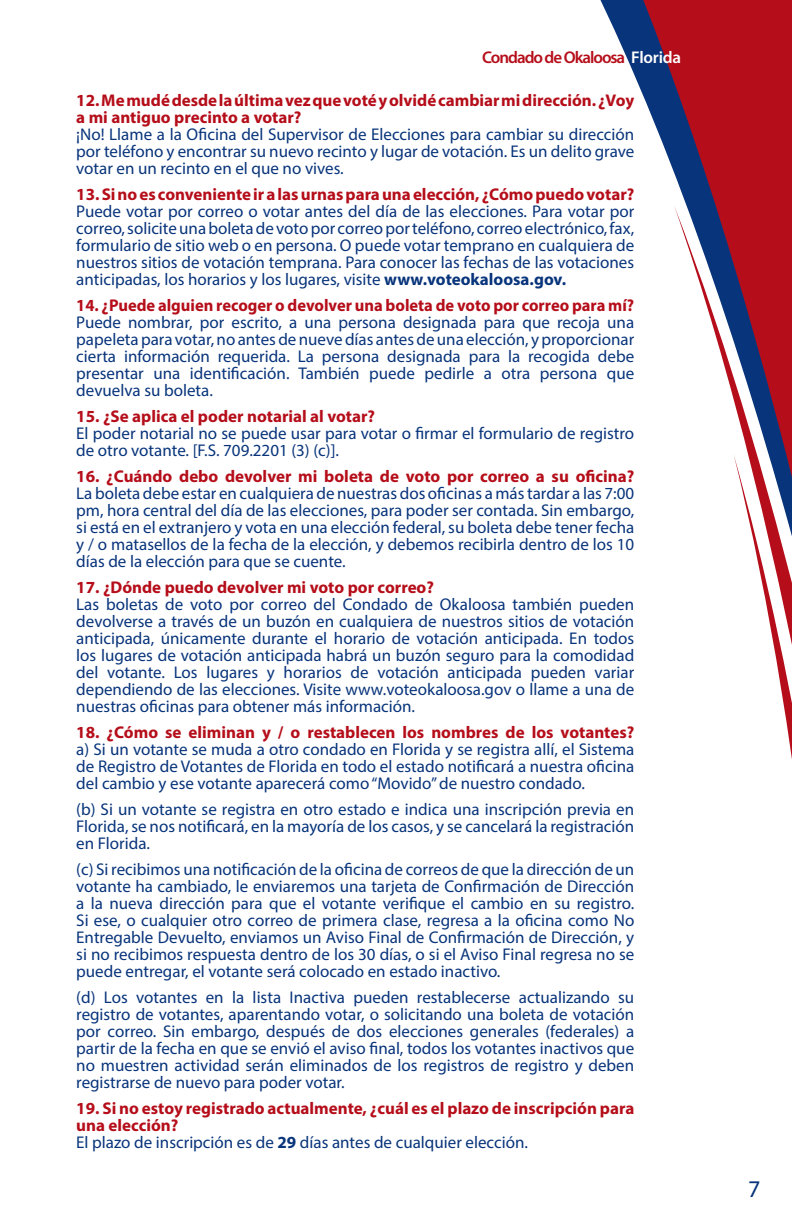
<style>
.page{position:relative;width:792px;height:1224px;background:#fff}
.page>*{position:absolute;margin:0;border:0;box-sizing:border-box;transform-origin:0 0}
.t1{font:24px "Myriad Pro";color:#08347b}
.Main_Copy{font:17px/17px "Myriad Pro";color:#08347b;text-align:justify}
.Main_Copy-2{font:700 17px/17px "Myriad Pro";color:#b50e1a}
.t2{font:600 17px "Myriad Pro";letter-spacing:-.06em;color:#b50e1a}
.s1{color:#fff}
.s2{font-weight:700;color:#b50e1a}
.s3{font-weight:700}
.s4{font-weight:400;color:#08347b}
.s5{color:#08347b}
</style>
<div class="page">
<svg style="left:600px;top:0;width:34px;height:74px"></svg>
<svg style="left:634px;top:0;width:158px;height:205px;background:#9c2f45"></svg>
<svg style="left:674px;top:205px;width:118px;height:249px"></svg>
<svg style="left:734px;top:454px;width:58px;height:305px"></svg>
<p class="t2" style="left:482px;top:46px;width:200px">Condado de Okaloosa <span class="s1">Florida</span></p>
<p class="Main_Copy" style="left:76px;top:92px;width:560px;text-align:left"><span class="s2">12. Me mudé desde la última vez que voté y olvidé cambiar mi dirección. ¿Voy a mi antiguo precinto a votar?<br></span>¡No! Llame a la Oficina del Supervisor de Elecciones para cambiar su dirección por teléfono y encontrar su nuevo recinto y lugar de votación. Es un delito grave votar en un recinto en el que no vives.</p>
<p class="Main_Copy" style="left:76px;top:186px;width:560px"><span class="s2">13. Si no es conveniente ir a las urnas para una elección, ¿Cómo puedo votar?<br></span>Puede votar por correo o votar antes del día de las elecciones. Para votar por correo, solicite una boleta de voto por correo por teléfono, correo electrónico, fax, formulario de sitio web o en persona. O puede votar temprano en cualquiera de nuestros sitios de votación temprana. Para conocer las fechas de las votaciones anticipadas, los horarios y los lugares, visite <span class="s3">www.voteokaloosa.gov.</span></p>
<p class="Main_Copy-2" style="left:76px;top:296px;width:559px">14. ¿Puede alguien recoger o devolver una boleta de voto por correo para mí?</p>
<p class="Main_Copy" style="left:76px;top:314px;width:560px">Puede nombrar, por escrito, a una persona designada para que recoja una papeleta para votar, no antes de nueve días antes de una elección, y proporcionar cierta información requerida. La persona designada para la recogida debe presentar una identificación. También puede pedirle a otra persona que devuelva su boleta.</p>
<p class="Main_Copy" style="left:76px;top:408px;width:559px;text-align:left"><span class="s2">15. ¿Se aplica el poder notarial al votar?<br></span>El poder notarial no se puede usar para votar o firmar el formulario de registro de otro votante. [F.S. 709.2201 (3) (c)].</p>
<p class="Main_Copy" style="left:76px;top:468px;width:560px"><span class="s2">16. ¿Cuándo debo devolver mi boleta de voto por correo a su oficina?<br></span>La boleta debe estar en cualquiera de nuestras dos oficinas a más tardar a las 7:00 pm, hora central del día de las elecciones, para poder ser contada. Sin embargo, si está en el extranjero y vota en una elección federal, su boleta debe tener fecha y / o matasellos de la fecha de la elección, y debemos recibirla dentro de los 10 días de la elección para que se cuente.</p>
<p class="Main_Copy-2" style="left:76px;top:578px;width:359px">17. ¿Dónde puedo devolver mi voto por correo?</p>
<p class="Main_Copy" style="left:76px;top:596px;width:560px">Las boletas de voto por correo del Condado de Okaloosa también pueden devolverse a través de un buzón en cualquiera de nuestros sitios de votación anticipada, únicamente durante el horario de votación anticipada. En todos los lugares de votación anticipada habrá un buzón seguro para la comodidad del votante. Los lugares y horarios de votación anticipada pueden variar dependiendo de las elecciones. Visite www.voteokaloosa.gov o llame a una de nuestras oficinas para obtener más información.</p>
<p class="Main_Copy" style="left:76px;top:724px;width:560px"><span class="s2">18. ¿Cómo se eliminan y / o restablecen los nombres de los votantes? </span>a) Si un votante se muda a otro condado en Florida y se registra allí, el Sistema de Registro de Votantes de Florida en todo el estado notificará a nuestra oficina del cambio y ese votante aparecerá como “Movido” de nuestro condado.</p>
<p class="Main_Copy" style="left:76px;top:801px;width:559px">(b) Si un votante se registra en otro estado e indica una inscripción previa en Florida, se nos notificará, en la mayoría de los casos, y se cancelará la registración en Florida.</p>
<p class="Main_Copy" style="left:76px;top:861px;width:560px">(c) Si recibimos una notificación de la oficina de correos de que la dirección de un votante ha cambiado, le enviaremos una tarjeta de Confirmación de Dirección a la nueva dirección para que el votante verifique el cambio en su registro.<br>Si ese, o cualquier otro correo de primera clase, regresa a la oficina como No Entregable Devuelto, enviamos un Aviso Final de Confirmación de Dirección, y si no recibimos respuesta dentro de los 30 días, o si el Aviso Final regresa no se puede entregar, el votante será colocado en estado inactivo.</p>
<p class="Main_Copy" style="left:76px;top:989px;width:560px">(d) Los votantes en la lista Inactiva pueden restablecerse actualizando su registro de votantes, aparentando votar, o solicitando una boleta de votación por correo. Sin embargo, después de dos elecciones generales (federales) a partir de la fecha en que se envió el aviso final, todos los votantes inactivos que no muestren actividad serán eliminados de los registros de registro y deben registrarse de nuevo para poder votar.</p>
<p class="Main_Copy-2" style="left:76px;top:1099px;width:560px">19. Si no estoy registrado actualmente, ¿cuál es el plazo de inscripción para una elección?<br><span class="s4">El plazo de inscripción es de</span> <span class="s5">29</span> <span class="s4">días antes de cualquier elección.</span></p>
<h1 class="t1" style="left:748px;top:1174px;width:14px">7</h1>
</div>
